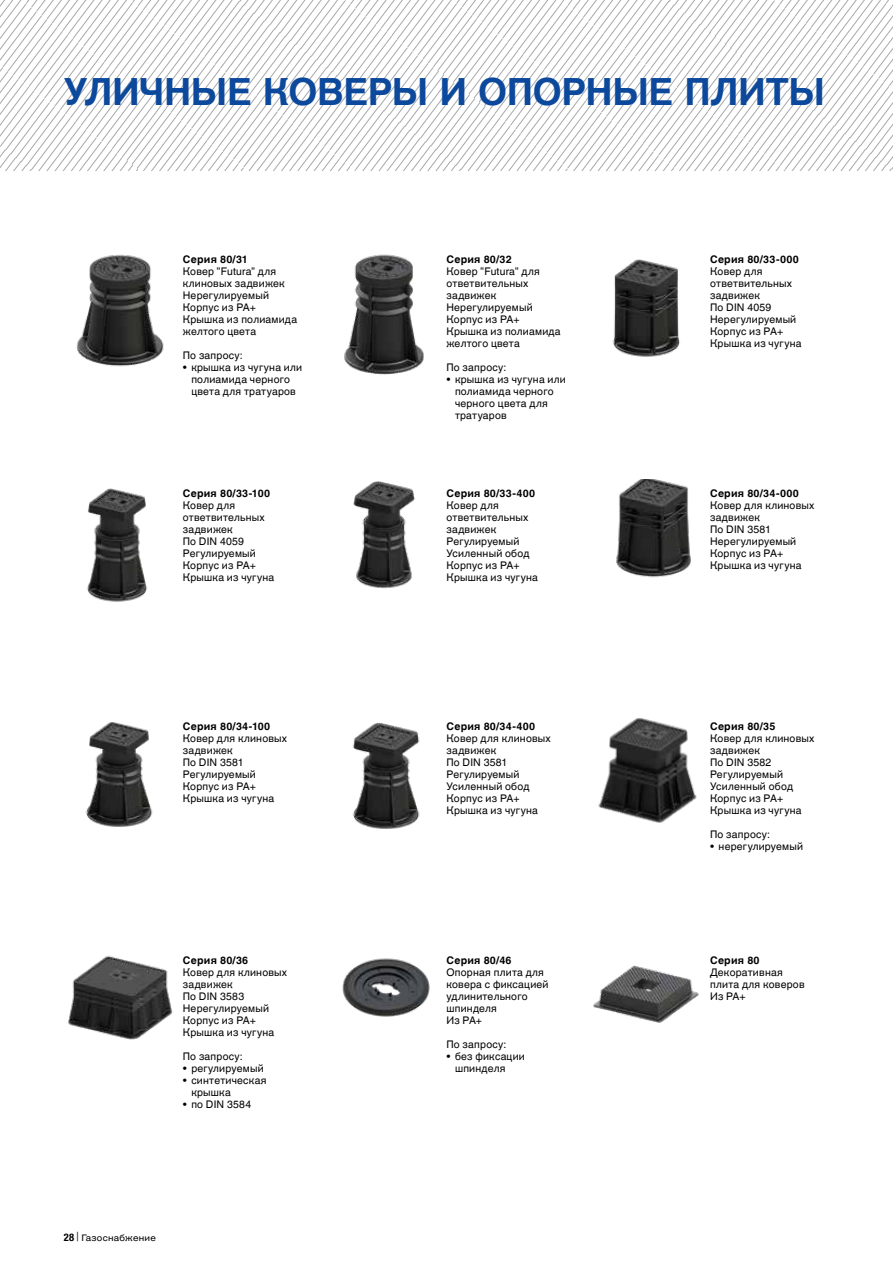
<style>
.page{position:relative;width:893px;height:1263px;background:#fff}
.page>*{position:absolute;margin:0;border:0;box-sizing:border-box;transform-origin:0 0}
.t1{font:700 37.5px "Helvetica Linotype";letter-spacing:-.01em;color:#0c499c}
.t2{font:10.5px/12px "Helvetica Linotype";letter-spacing:.02em;color:#000}
.t3{font:700 10.5px "Helvetica Linotype";letter-spacing:.025em;color:#000}
.t4{font:9px "Helvetica Linotype";letter-spacing:.025em;color:#000;scale:1.1 1}
.s1{font-family:"Helvetica Neue LT Pro";font-weight:700;font-stretch:condensed;font-size:10.5px}
</style>
<div class="page">
<svg style="left:0;top:0;width:893px;height:170px"></svg>
<img style="left:87px;top:488px;width:60px;height:114px">
<img style="left:353px;top:482px;width:62px;height:107px">
<img style="left:616px;top:479px;width:75px;height:99px">
<img style="left:612px;top:259px;width:68px;height:98px">
<img style="left:85px;top:722px;width:68px;height:105px">
<img style="left:598px;top:718px;width:99px;height:105px">
<img style="left:68px;top:955px;width:104px;height:85px">
<img style="left:342px;top:958px;width:88px;height:59px">
<img style="left:593px;top:965px;width:106px;height:58px">
<img style="left:352px;top:723px;width:68px;height:106px">
<img style="left:76px;top:254px;width:88px;height:113px">
<img style="left:344px;top:254px;width:80px;height:121px">
<h1 class="t1" style="left:64px;top:70px;width:763px">УЛИЧНЫЕ КОВЕРЫ И ОПОРНЫЕ ПЛИТЫ</h1>
<p class="t3" style="left:183px;top:253px;width:67px">Серия 80/31</p>
<p class="t2" style="left:183px;top:265px;width:116px">Ковер ”Futura” для клиновых задвижек<br>Нерегулируемый<br>Корпус из PA+<br>Крышка из полиамида желтого цвета</p>
<p class="t2" style="left:183px;top:349px;width:61px">По запросу:</p>
<p class="t2" style="left:183px;top:361px;width:121px;text-align:center">• крышка из чугуна или полиамида черного цвета для тратуаров</p>
<p class="t3" style="left:183px;top:487px;width:89px">Серия 80/33-100</p>
<p class="t2" style="left:183px;top:499px;width:93px">Ковер для ответвительных задвижек<br>По DIN 4059<br>Регулируемый<br>Корпус из PA+<br>Крышка из чугуна</p>
<p class="t3" style="left:183px;top:721px;width:89px">Серия 80/34-100</p>
<p class="t2" style="left:183px;top:733px;width:106px">Ковер для клиновых задвижек<br>По DIN 3581<br>Регулируемый<br>Корпус из PA+<br>Крышка из чугуна</p>
<p class="t3" style="left:183px;top:954px;width:67px">Серия 80/36</p>
<p class="t2" style="left:183px;top:967px;width:106px">Ковер для клиновых задвижек<br>По DIN 3583<br>Нерегулируемый<br>Корпус из PA+<br>Крышка из чугуна</p>
<p class="t2" style="left:183px;top:1051px;width:61px">По запросу:</p>
<p class="t2" style="left:183px;top:1063px;width:82px">• регулируемый</p>
<p class="t2" style="left:191px;top:1075px;width:77px;text-indent:-9px">• синтетическая крышка</p>
<p class="t2" style="left:183px;top:1099px;width:70px">• по DIN 3584</p>
<p class="t4" style="left:64px;top:1232px;width:85px"><span class="s1">28</span> <sup>|</sup> Газоснабжение</p>
<p class="t3" style="left:446px;top:253px;width:67px">Серия 80/32</p>
<p class="t2" style="left:446px;top:265px;width:116px">Ковер ”Futura” для ответвительных задвижек<br>Нерегулируемый<br>Корпус из PA+<br>Крышка из полиамида желтого цвета</p>
<p class="t2" style="left:446px;top:361px;width:61px">По запросу:</p>
<p class="t2" style="left:455px;top:373px;width:112px;text-indent:-9px">• крышка из чугуна или полиамида черного черного цвета для тратуаров</p>
<p class="t3" style="left:446px;top:487px;width:90px">Серия 80/33-400</p>
<p class="t2" style="left:446px;top:499px;width:93px">Ковер для ответвительных задвижек<br>Регулируемый<br>Усиленный обод<br>Корпус из PA+<br>Крышка из чугуна</p>
<p class="t3" style="left:446px;top:721px;width:90px">Серия 80/34-400</p>
<p class="t2" style="left:446px;top:733px;width:106px">Ковер для клиновых задвижек<br>По DIN 3581<br>Регулируемый<br>Усиленный обод<br>Корпус из PA+<br>Крышка из чугуна</p>
<p class="t3" style="left:446px;top:954px;width:67px">Серия 80/46</p>
<p class="t2" style="left:446px;top:967px;width:104px">Опорная плита для ковера с фиксацией удлинительного шпинделя<br>Из PA+</p>
<p class="t2" style="left:446px;top:1039px;width:61px">По запросу:</p>
<p class="t2" style="left:455px;top:1051px;width:71px;text-indent:-9px">• без фиксации шпинделя</p>
<p class="t3" style="left:710px;top:253px;width:90px">Серия 80/33-000</p>
<p class="t2" style="left:710px;top:265px;width:93px">Ковер для ответвительных задвижек<br>По DIN 4059<br>Нерегулируемый<br>Корпус из PA+<br>Крышка из чугуна</p>
<p class="t3" style="left:710px;top:487px;width:90px">Серия 80/34-000</p>
<p class="t2" style="left:710px;top:499px;width:106px">Ковер для клиновых задвижек<br>По DIN 3581<br>Нерегулируемый<br>Корпус из PA+<br>Крышка из чугуна</p>
<p class="t3" style="left:710px;top:721px;width:67px">Серия 80/35</p>
<p class="t2" style="left:710px;top:733px;width:106px">Ковер для клиновых задвижек<br>По DIN 3582<br>Регулируемый<br>Усиленный обод<br>Корпус из PA+<br>Крышка из чугуна</p>
<p class="t2" style="left:710px;top:829px;width:61px">По запросу:</p>
<p class="t2" style="left:710px;top:841px;width:94px">• нерегулируемый</p>
<p class="t3" style="left:710px;top:954px;width:51px">Серия 80</p>
<p class="t2" style="left:710px;top:967px;width:96px">Декоративная плита для коверов<br>Из PA+</p>
</div>
